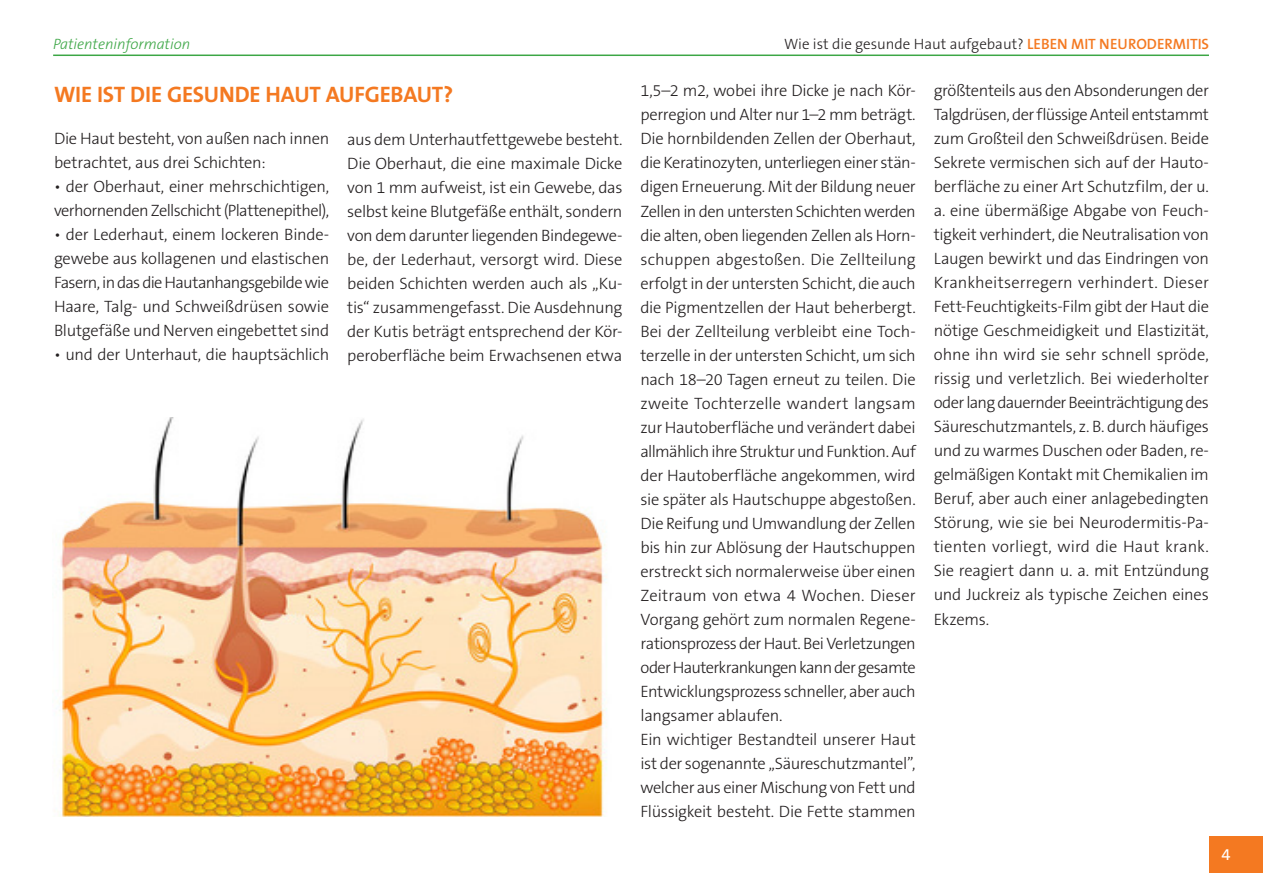
<style>
.page{position:relative;width:1263px;height:893px;background:#fff}
.page>*{position:absolute;margin:0;border:0;box-sizing:border-box;transform-origin:0 0}
.t1{font:700 22.5px "The Sans B7";letter-spacing:-.005em;color:#f47921}
.t2{font:300 16.5px/24px "The Sans B3";letter-spacing:-.02em;color:#231f20;text-align:justify}
.t3{font:16.5px "The Sans B5 Plain";color:#fff}
.t4{font:300 15px "The Sans B3";color:#231f20}
.t5{font:italic 300 15px "The Sans B3";color:#3ca645}
.s1{font-family:"The Sans B6";font-weight:600;color:#f47921}
</style>
<div class="page">
<div style="left:1210px;top:836px;width:53px;height:37px;background:#f47921"></div>
<hr style="left:53px;top:55px;width:1156px;height:1px;background:#3ca645">
<img style="left:54px;top:417px;width:553px;height:399px">
<p class="t5" style="left:53px;top:36px;width:139px">Patienteninformation</p>
<h1 class="t1" style="left:54px;top:82px;width:401px">WIE IST DIE GESUNDE HAUT AUFGEBAUT?</h1>
<p class="t2" style="left:54px;top:127px;width:277px">Die Haut besteht, von außen nach innen betrachtet, aus drei Schichten:</p>
<p class="t2" style="left:54px;top:175px;width:277px">• der Oberhaut, einer mehrschichtigen, verhornenden Zellschicht (Plattenepithel),</p>
<p class="t2" style="left:54px;top:223px;width:277px">• der Lederhaut, einem lockeren Binde&shy;gewebe aus kollagenen und elastischen Fasern, in das die Hautanhangsgebilde wie Haare, Talg- und Schweißdrüsen sowie Blutgefäße und Nerven eingebettet sind</p>
<p class="t2" style="left:54px;top:343px;width:277px">• und der Unterhaut, die hauptsächlich</p>
<p class="t2" style="left:347px;top:128px;width:277px">aus dem Unterhautfettgewebe besteht.<br>Die Oberhaut, die eine maximale Dicke von 1 mm aufweist, ist ein Gewebe, das selbst keine Blutgefäße enthält, sondern von dem darunter liegenden Bindegewe&shy;be, der Lederhaut, versorgt wird. Diese beiden Schichten werden auch als „Ku&shy;tis“ zusammengefasst. Die Ausdehnung der Kutis beträgt entsprechend der Kör&shy;peroberfläche beim Erwachsenen etwa</p>
<p class="t4" style="left:784px;top:36px;width:426px">Wie ist die gesunde Haut aufgebaut? <span class="s1">LEBEN MIT NEURODERMITIS</span></p>
<p class="t2" style="left:640px;top:79px;width:277px;text-align:left">1,5–2 m2, wobei ihre Dicke je nach Kör&shy;perregion und Alter nur 1–2 mm beträgt.<br>Die hornbildenden Zellen der Oberhaut, die Keratinozyten, unterliegen einer stän&shy;digen Erneuerung. Mit der Bildung neuer Zellen in den untersten Schichten werden die alten, oben liegenden Zellen als Horn&shy;schuppen abgestoßen. Die Zellteilung erfolgt in der untersten Schicht, die auch die Pigmentzellen der Haut beherbergt.<br>Bei der Zellteilung verbleibt eine Toch&shy;terzelle in der untersten Schicht, um sich nach 18–20 Tagen erneut zu teilen. Die zweite Tochterzelle wandert langsam zur Hautoberfläche und verändert dabei allmählich ihre Struktur und Funktion. Auf der Hautoberfläche angekommen, wird sie später als Hautschuppe abgestoßen.<br>Die Reifung und Umwandlung der Zellen bis hin zur Ablösung der Hautschuppen erstreckt sich normalerweise über einen Zeitraum von etwa 4 Wochen. Dieser Vorgang gehört zum normalen Regene&shy;rationsprozess der Haut. Bei Verletzungen oder Hauterkrankungen kann der gesamte Entwicklungsprozess schneller, aber auch langsamer ablaufen.<br>Ein wichtiger Bestandteil unserer Haut ist der sogenannte „Säureschutzmantel”, welcher aus einer Mischung von Fett und Flüssigkeit besteht. Die Fette stammen</p>
<p class="t2" style="left:934px;top:79px;width:277px">größtenteils aus den Absonderungen der Talgdrüsen, der flüssige Anteil entstammt zum Großteil den Schweißdrüsen. Beide Sekrete vermischen sich auf der Hauto&shy;berfläche zu einer Art Schutzfilm, der u. a. eine übermäßige Abgabe von Feuch&shy;tigkeit verhindert, die Neutralisation von Laugen bewirkt und das Eindringen von Krankheitserregern verhindert. Dieser Fett-Feuchtigkeits-Film gibt der Haut die nötige Geschmeidigkeit und Elastizität, ohne ihn wird sie sehr schnell spröde, rissig und verletzlich. Bei wiederholter oder lang dauernder Beeinträchtigung des Säureschutzmantels, z. B. durch häufiges und zu warmes Duschen oder Baden, re&shy;gelmäßigen Kontakt mit Chemikalien im Beruf, aber auch einer anlagebedingten Störung, wie sie bei Neurodermitis-Pa&shy;tienten vorliegt, wird die Haut krank.<br>Sie reagiert dann u. a. mit Entzündung und Juckreiz als typische Zeichen eines Ekzems.</p>
<p class="t3" style="left:1221px;top:846px;width:11px">4</p>
</div>
